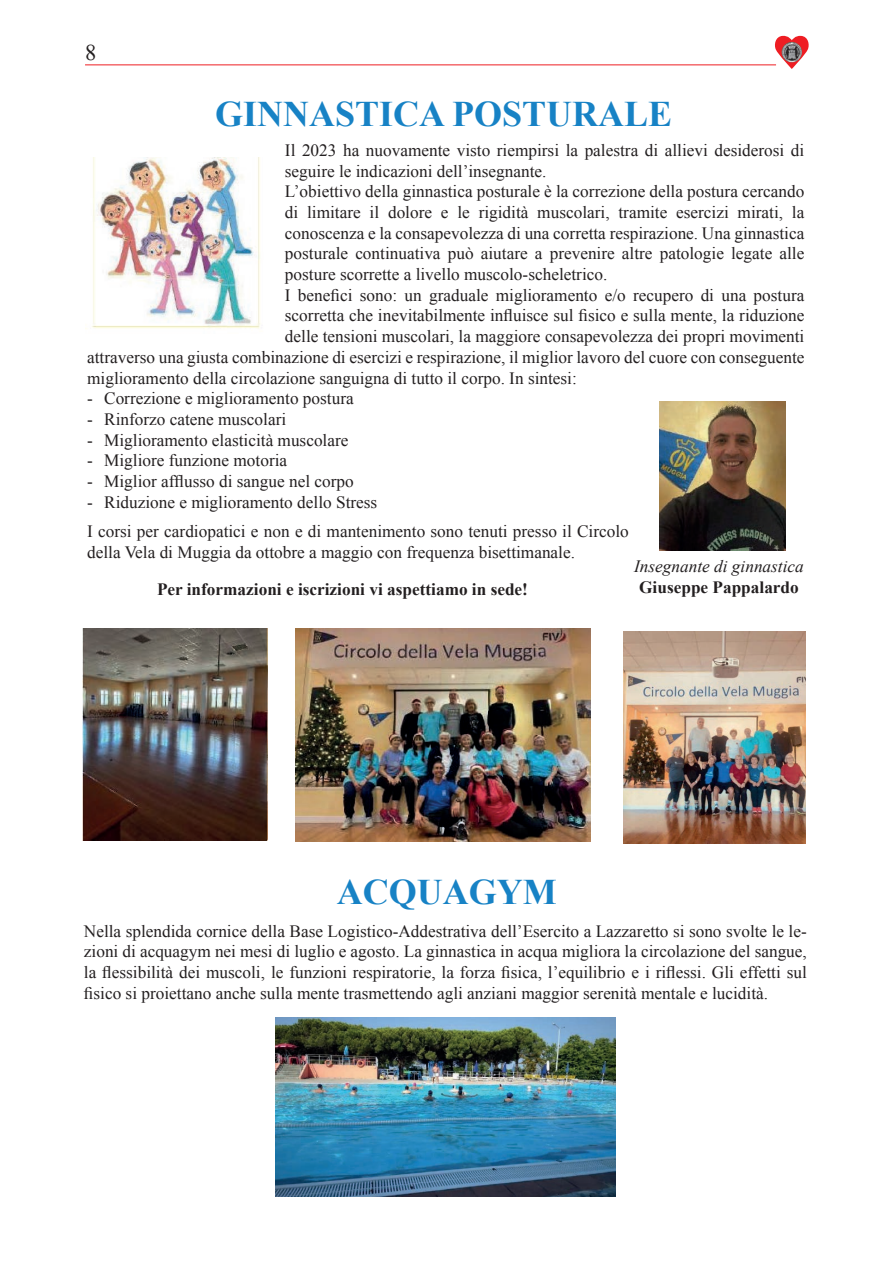
<style>
.page{position:relative;width:893px;height:1263px;background:#fff}
.page>*{position:absolute;margin:0;border:0;box-sizing:border-box;transform-origin:0 0}
.t1{font:700 36px "Times New Roman";color:#1782c5}
.t2{font:22.5px "Times New Roman";color:#231f20}
.t3{font:17.25px/20.7px "Times New Roman";color:#231f20}
.t4{font:700 17.25px "Times New Roman";color:#231f20}
.t5{font:italic 17.25px "Times New Roman";color:#231f20}
</style>
<div class="page">
<hr style="left:85px;top:64px;width:691px;height:1px;background:#ee1d23">
<svg style="left:774px;top:36px;width:35px;height:33px"></svg>
<img style="left:781px;top:42px;width:21px;height:20px;border-radius:10px">
<img style="left:85px;top:157px;width:175px;height:172px">
<img style="left:659px;top:401px;width:127px;height:149px">
<img style="left:82px;top:629px;width:186px;height:211px">
<img style="left:296px;top:629px;width:295px;height:212px">
<img style="left:623px;top:631px;width:183px;height:213px">
<img style="left:275px;top:1017px;width:340px;height:180px">
<h2 class="t2" style="left:85px;top:38px;width:13px">8</h2>
<h1 class="t1" style="left:215px;top:89px;width:459px">GINNASTICA POSTURALE</h1>
<p class="t3" style="left:285px;top:139px;width:521px">Il 2023 ha nuovamente visto riempirsi la palestra di allievi desiderosi di</p>
<p class="t3" style="left:285px;top:160px;width:263px">seguire le indicazioni dell’insegnante.</p>
<p class="t3" style="left:285px;top:181px;width:521px">L’obiettivo della ginnastica posturale è la correzione della postura cercando</p>
<p class="t3" style="left:285px;top:202px;width:521px">di limitare il dolore e le rigidità muscolari, tramite esercizi mirati, la</p>
<p class="t3" style="left:285px;top:222px;width:521px">conoscenza e la consapevolezza di una corretta respirazione. Una ginnastica</p>
<p class="t3" style="left:285px;top:243px;width:521px">posturale continuativa può aiutare a prevenire altre patologie legate alle</p>
<p class="t3" style="left:285px;top:264px;width:324px">posture scorrette a livello muscolo-scheletrico.</p>
<p class="t3" style="left:285px;top:284px;width:521px">I benefici sono: un graduale miglioramento e/o recupero di una postura</p>
<p class="t3" style="left:285px;top:305px;width:521px">scorretta che inevitabilmente influisce sul fisico e sulla mente, la riduzione</p>
<p class="t3" style="left:285px;top:326px;width:521px">delle tensioni muscolari, la maggiore consapevolezza dei propri movimenti</p>
<p class="t3" style="left:87px;top:346px;width:719px">attraverso una giusta combinazione di esercizi e respirazione, il miglior lavoro del cuore con conseguente</p>
<p class="t3" style="left:87px;top:367px;width:491px">miglioramento della circolazione sanguigna di tutto il corpo. In sintesi:</p>
<p class="t3" style="left:87px;top:388px;width:268px">- Correzione e miglioramento postura</p>
<p class="t3" style="left:87px;top:409px;width:201px">- Rinforzo catene muscolari</p>
<p class="t3" style="left:87px;top:429px;width:263px">- Miglioramento elasticità muscolare</p>
<p class="t3" style="left:87px;top:450px;width:202px">- Migliore funzione motoria</p>
<p class="t3" style="left:87px;top:471px;width:268px">- Miglior afflusso di sangue nel corpo</p>
<p class="t3" style="left:87px;top:487px;width:543px;line-height:29.2px">- Riduzione e miglioramento dello Stress<br>I corsi per cardiopatici e non e di mantenimento sono tenuti presso il Circolo</p>
<p class="t3" style="left:87px;top:541px;width:489px">della Vela di Muggia da ottobre a maggio con frequenza bisettimanale.</p>
<p class="t4" style="left:157px;top:578px;width:373px">Per informazioni e iscrizioni vi aspettiamo in sede!</p>
<p class="t5" style="left:634px;top:554px;width:171px">Insegnante di ginnastica</p>
<p class="t4" style="left:639px;top:575px;width:161px">Giuseppe Pappalardo</p>
<h1 class="t1" style="left:337px;top:867px;width:221px">ACQUAGYM</h1>
<p class="t3" style="left:84px;top:920px;width:724px;text-align:justify">Nella splendida cornice della Base Logistico-Addestrativa dell’Esercito a Lazzaretto si sono svolte le le&shy;zioni di acquagym nei mesi di luglio e agosto. La ginnastica in acqua migliora la circolazione del sangue, la flessibilità dei muscoli, le funzioni respiratorie, la forza fisica, l’equilibrio e i riflessi. Gli effetti sul fisico si proiettano anche sulla mente trasmettendo agli anziani maggior serenità mentale e lucidità.</p>
</div>
